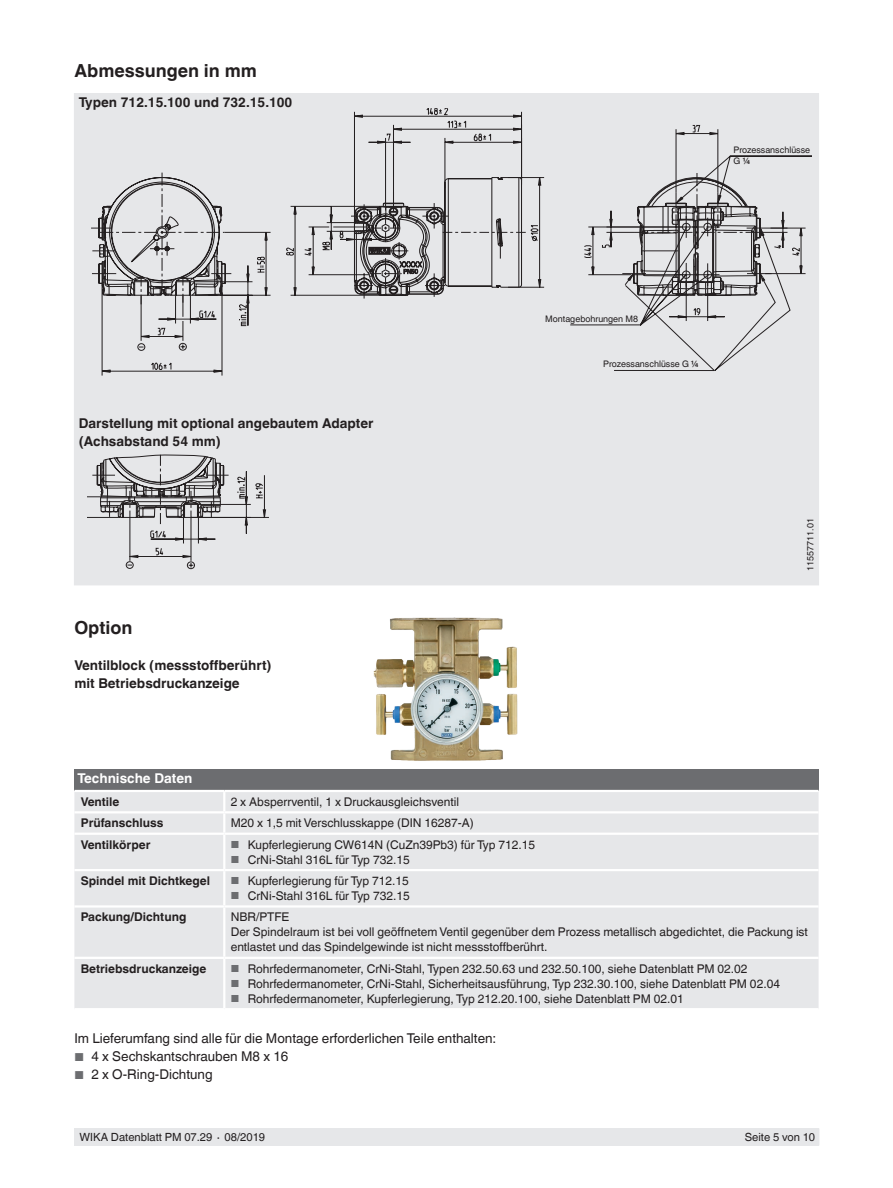
<style>
.page{position:relative;width:893px;height:1188px;background:#fff}
.page>*{position:absolute;margin:0;border:0;box-sizing:border-box;transform-origin:0 0}
.t1{font:700 18px "Helvetica World";color:#231f20}
.t2{font:700 13.5px/18px "Helvetica World";color:#231f20}
.t3{font:13.5px "Helvetica World";color:#231f20}
.t4{font:700 13.5px "Helvetica World";color:#fff}
.t5{font:12px/15px "Helvetica World";color:#231f20}
.t6{font:700 12px "Helvetica World";color:#231f20}
.t7{font:11.25px "Helvetica World";color:#231f20}
.t8{font:9px/10.5px "Helvetica World";color:#231f20}
.s1{font-weight:700}
.s2{font-size:10.2px;color:#6c6d70}
.s3{font-size:11.55px;color:#6c6d70}
</style>
<div class="page">
<div style="left:75px;top:1128px;width:744px;height:17px;background:#e6e7e9"></div>
<div style="left:74px;top:94px;width:745px;height:491px;background:#e6e7e9"></div>
<svg style="left:87px;top:109px;width:719px;height:452px"></svg>
<svg style="left:91px;top:172px;width:697px;height:386px"></svg>
<svg style="left:129px;top:156px;width:683px;height:366px"></svg>
<div style="left:74px;top:770px;width:745px;height:21px;background:#6c6d70"></div>
<div style="left:74px;top:792px;width:745px;height:216px;background:#e6e7e9"></div>
<svg style="left:223px;top:792px;width:2px;height:19px"></svg>
<hr style="left:74px;top:811px;width:150px;height:2px;background:#fff">
<hr style="left:224px;top:811px;width:595px;height:2px;background:#fff">
<hr style="left:223px;top:813px;width:2px;height:20px;background:#fff">
<hr style="left:74px;top:833px;width:150px;height:2px;background:#fff">
<hr style="left:224px;top:833px;width:595px;height:2px;background:#fff">
<hr style="left:223px;top:835px;width:2px;height:34px;background:#fff">
<hr style="left:74px;top:869px;width:150px;height:2px;background:#fff">
<hr style="left:224px;top:869px;width:595px;height:2px;background:#fff">
<hr style="left:223px;top:871px;width:2px;height:34px;background:#fff">
<hr style="left:223px;top:959px;width:2px;height:49px;background:#fff">
<hr style="left:74px;top:790px;width:150px;height:2px;background:#fff">
<hr style="left:224px;top:790px;width:595px;height:2px;background:#fff">
<hr style="left:224px;top:905px;width:595px;height:3px;background:#fff">
<hr style="left:224px;top:957px;width:595px;height:2px;background:#fff">
<hr style="left:74px;top:905px;width:150px;height:3px;background:#fff">
<hr style="left:223px;top:908px;width:2px;height:49px;background:#fff">
<hr style="left:74px;top:957px;width:150px;height:2px;background:#fff">
<img style="left:373px;top:617px;width:145px;height:144px">
<h1 class="t1" style="left:74px;top:60px;width:184px">Abmessungen in mm</h1>
<p class="t2" style="left:79px;top:94px;width:215px">Typen 712.15.100 und 732.15.100</p>
<p class="t2" style="left:79px;top:414px;width:296px">Darstellung mit optional angebautem Adapter (Achsabstand 54 mm)</p>
<h1 class="t1" style="left:74px;top:617px;width:60px">Option</h1>
<p class="t2" style="left:74px;top:656px;width:199px">Ventilblock (messstoffberührt) mit Betriebsdruckanzeige</p>
<p class="t8" style="left:733px;top:145px;width:78px">Prozessanschlüsse<br>G <span class="s1">¼</span></p>
<p class="t8" style="left:545px;top:314px;width:94px">Montagebohrungen M8</p>
<p class="t8" style="left:603px;top:359px;width:97px">Prozessanschlüsse G <span class="s1">¼</span></p>
<p class="t8" style="left:805px;top:571px;width:54px;rotate:-90deg">11557711.01</p>
<p class="t4" style="left:78px;top:770px;width:116px">Technische Daten</p>
<p class="t6" style="left:81px;top:795px;width:40px">Ventile</p>
<p class="t5" style="left:231px;top:794px;width:230px">2 x Absperrventil, 1 x Druckausgleichsventil</p>
<p class="t6" style="left:81px;top:816px;width:84px">Prüfanschluss</p>
<p class="t5" style="left:231px;top:816px;width:245px">M20 x 1,5 mit Verschlusskappe (DIN 16287-A)</p>
<p class="t6" style="left:81px;top:838px;width:71px">Ventilkörper</p>
<p class="t5" style="left:231px;top:837px;width:306px"><span class="s2">■</span> Kupferlegierung CW614N (CuZn39Pb3) für Typ 712.15</p>
<p class="t5" style="left:231px;top:852px;width:180px"><span class="s2">■</span> CrNi-Stahl 316L für Typ 732.15</p>
<p class="t6" style="left:81px;top:874px;width:131px">Spindel mit Dichtkegel</p>
<p class="t5" style="left:231px;top:873px;width:180px"><span class="s2">■</span> Kupferlegierung für Typ 712.15</p>
<p class="t5" style="left:231px;top:888px;width:180px"><span class="s2">■</span> CrNi-Stahl 316L für Typ 732.15</p>
<p class="t6" style="left:81px;top:910px;width:107px">Packung/Dichtung</p>
<p class="t5" style="left:231px;top:910px;width:579px">NBR/PTFE<br>Der Spindelraum ist bei voll geöffnetem Ventil gegenüber dem Prozess metallisch abgedichtet, die Packung ist entlastet und das Spindelgewinde ist nicht messstoffberührt.</p>
<p class="t6" style="left:81px;top:962px;width:127px">Betriebsdruckanzeige</p>
<p class="t5" style="left:231px;top:961px;width:518px"><span class="s2">■</span> Rohrfedermanometer, CrNi-Stahl, Typen 232.50.63 und 232.50.100, siehe Datenblatt PM 02.02</p>
<p class="t5" style="left:231px;top:976px;width:551px"><span class="s2">■</span> Rohrfedermanometer, CrNi-Stahl, Sicherheitsausführung, Typ 232.30.100, siehe Datenblatt PM 02.04</p>
<p class="t5" style="left:231px;top:991px;width:455px"><span class="s2">■</span> Rohrfedermanometer, Kupferlegierung, Typ 212.20.100, siehe Datenblatt PM 02.01</p>
<p class="t3" style="left:74px;top:1031px;width:423px">Im Lieferumfang sind alle für die Montage erforderlichen Teile enthalten:</p>
<p class="t3" style="left:74px;top:1049px;width:215px"><span class="s3">■</span> 4 x Sechskantschrauben M8 x 16</p>
<p class="t3" style="left:74px;top:1067px;width:140px"><span class="s3">■</span> 2 x O-Ring-Dichtung</p>
<p class="t7" style="left:80px;top:1131px;width:187px">WIKA Datenblatt PM 07.29 ∙ 08/2019</p>
<p class="t7" style="left:745px;top:1131px;width:72px">Seite 5 von 10</p>
</div>
